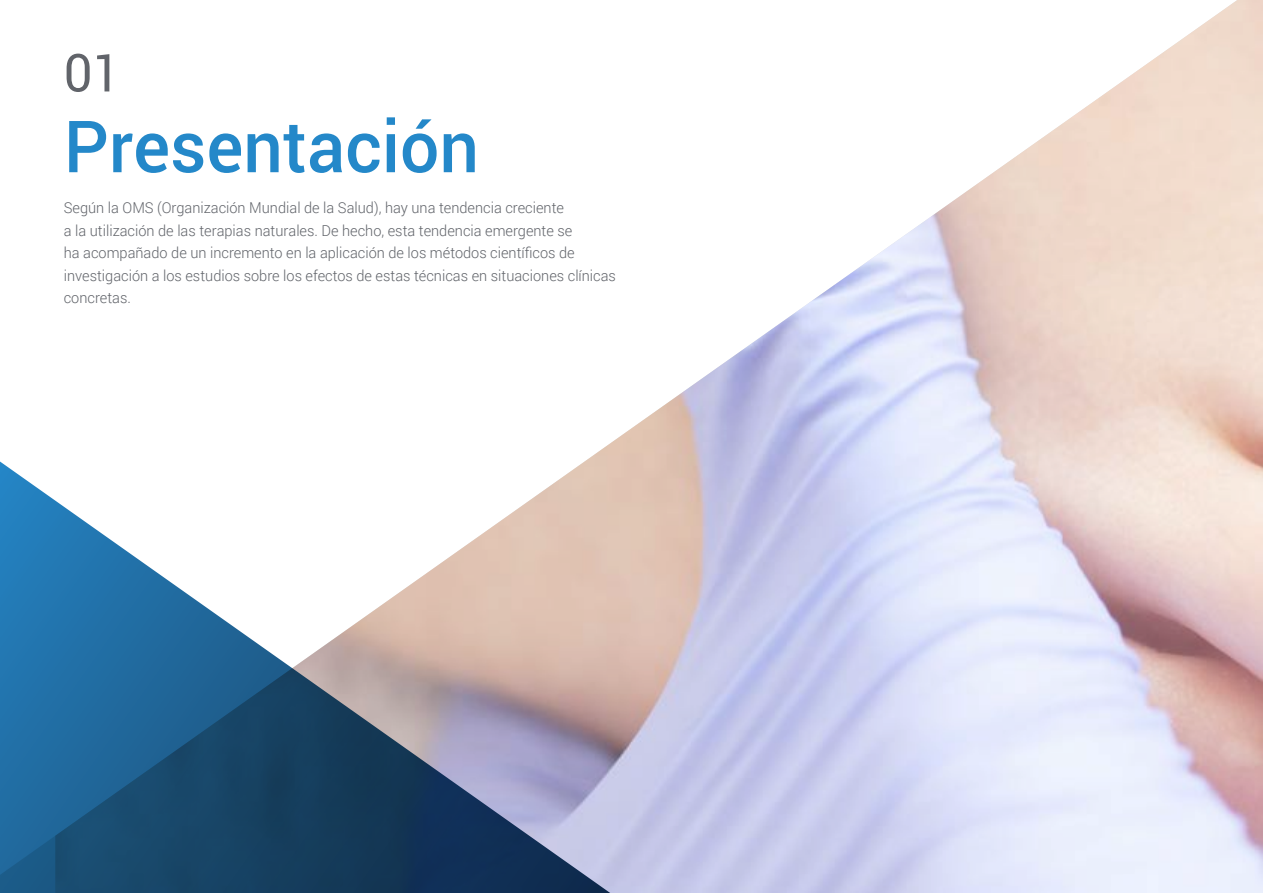
<style>
.page{position:relative;width:1263px;height:893px;background:#fff}
.page>*{position:absolute;margin:0;border:0;box-sizing:border-box;transform-origin:0 0}
.t1{font:500 72px "Roboto";color:#2488c9}
.t2{font:52.5px "Roboto";color:#61646a}
.t3{font:300 15px/22.5px "Roboto";color:#61646a}
</style>
<div class="page">
<img style="left:607px;top:0;width:656px;height:893px">
<svg style="left:0;top:446px;width:640px;height:447px"></svg>
<h2 class="t2" style="left:64px;top:36px;width:59px">01</h2>
<h1 class="t1" style="left:64px;top:96px;width:417px">Presentación</h1>
<p class="t3" style="left:64px;top:196px;width:554px">Según la OMS (Organización Mundial de la Salud), hay una tendencia creciente<br>a la utilización de las terapias naturales. De hecho, esta tendencia emergente se<br>ha acompañado de un incremento en la aplicación de los métodos científicos de investigación a los estudios sobre los efectos de estas técnicas en situaciones clínicas concretas.</p>
</div>
